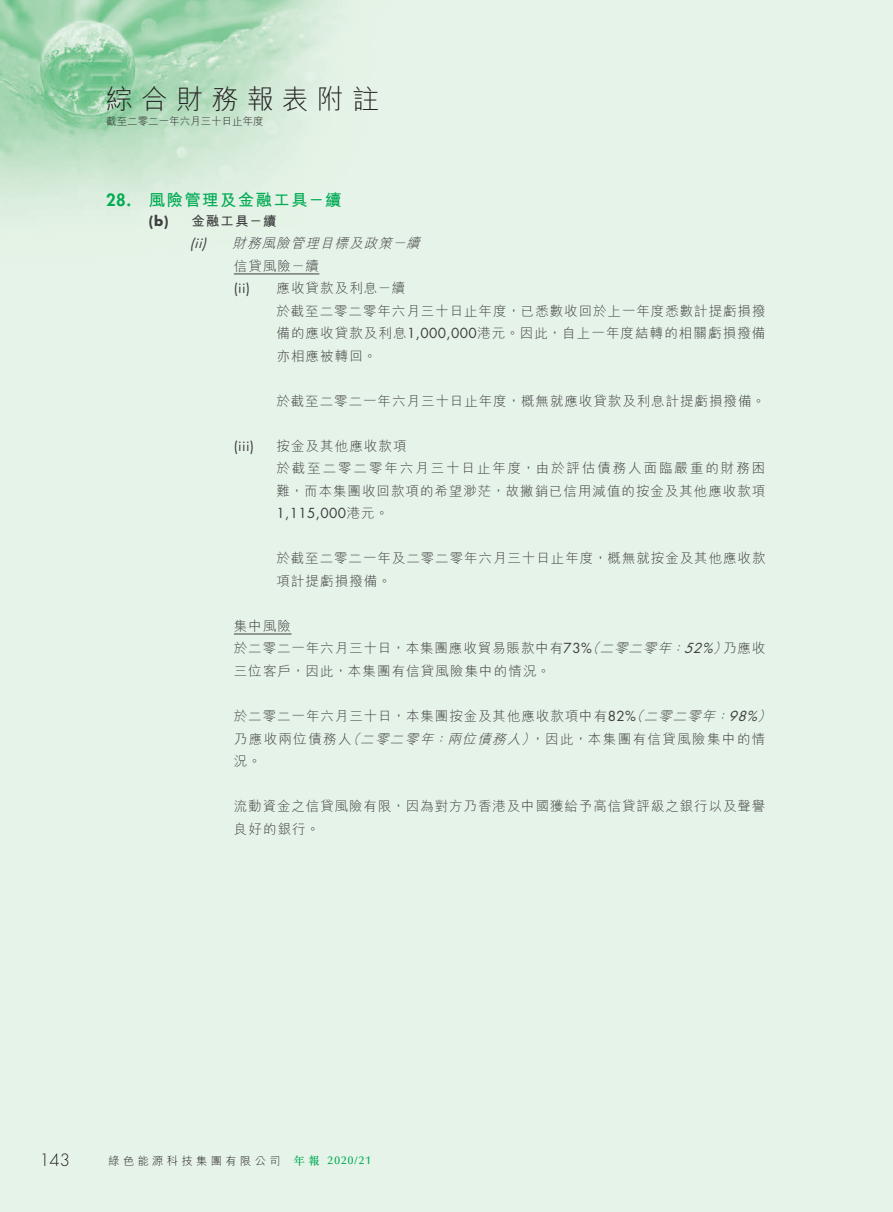
<style>
.page{position:relative;width:893px;height:1212px;background:#fff}
.page>*{position:absolute;margin:0;border:0;box-sizing:border-box;transform-origin:0 0}
.t1{font:300 27px "M Hei HK";letter-spacing:.3em;color:#231f20}
.t2{font:700 16.5px "M Hei HK";letter-spacing:.08em;color:#00ab53}
.t3{font:300 16.5px "Futura Std";color:#231f20}
.t4{font:800 16.5px "Futura Std";color:#00ab53}
.t5{font:300 13.5px/22.5px "M Hei HK";letter-spacing:.07em;color:#3e3e3f}
.t6{font:300 13.5px/22.5px "M Hei HK";letter-spacing:.105em;color:#3e3e3f}
.t7{font:italic 300 13.5px "M Hei HK";color:#3e3e3f}
.t8{font:13.5px "Futura Std";letter-spacing:.03em;color:#3e3e3f}
.t9{font:italic 13.5px "Futura Std";color:#3e3e3f}
.t10{font:700 13.5px "M Hei HK";color:#3e3e3f}
.t11{font:700 13.5px "Futura Std";color:#3e3e3f}
.t12{font:300 11.25px "M Hei HK";letter-spacing:.3em;color:#231f20}
.t13{font:500 11.25px "Optima LT Std";letter-spacing:.1em;color:#00ab53}
.t14{font:500 11.25px "M Sung HK";color:#00ab53}
.t15{font:300 10.5px "M Hei HK";color:#231f20}
.s1{font-family:"Futura Std";font-weight:400}
.s2{font-family:"M Hei HK";font-weight:300}
.s3{font-family:"M Hei HK";font-weight:300;font-style:normal}
.s4{font-style:italic}
</style>
<div class="page">
<div style="left:0;top:0;width:892px;height:1212px;background:#e6f3e9"></div>
<hr style="left:234px;top:274px;width:85px;height:1px;background:#3e3e3f">
<hr style="left:234px;top:634px;width:58px;height:1px;background:#3e3e3f">
<h1 class="t1" style="left:106px;top:80px;width:274px">綜合財務報表附註</h1>
<p class="t15" style="left:106px;top:114px;width:159px">截至二零二一年六月三十日止年度</p>
<p class="t4" style="left:106px;top:190px;width:26px">28.</p>
<p class="t2" style="left:149px;top:188px;width:194px">風險管理及金融工具－續</p>
<p class="t11" style="left:149px;top:212px;width:21px">b( )</p>
<p class="t10" style="left:191px;top:211px;width:87px">金融工具－續</p>
<p class="t9" style="left:190px;top:235px;width:22px">( )</p>
<p class="t9" style="left:194px;top:235px;width:14px">ii</p>
<p class="t7" style="left:406px;top:234px;width:20px">續</p>
<p class="t7" style="left:232px;top:234px;width:166px">財務風險管理目標及政策</p>
<p class="t7" style="left:392px;top:234px;width:20px">－</p>
<p class="t5" style="left:276px;top:254px;width:130px;text-indent:-43px">信貸風險－續<br>應收貸款及利息－續</p>
<p class="t8" style="left:234px;top:280px;width:18px">(ii)</p>
<p class="t8" style="left:234px;top:437px;width:22px">(iii)</p>
<p class="t5" style="left:276px;top:299px;width:491px;text-align:justify">於截至二零二零年六月三十日止年度，已悉數收回於上一年度悉數計提虧損撥備的應收貸款及利息<span class="s1">1,000,000</span>港元。因此，自上一年度結轉的相關虧損撥備亦相應被轉回。</p>
<p class="t5" style="left:276px;top:389px;width:491px">於截至二零二一年六月三十日止年度，概無就應收貸款及利息計提虧損撥備。</p>
<p class="t5" style="left:276px;top:434px;width:132px">按金及其他應收款項</p>
<p class="t6" style="left:276px;top:457px;width:490px">於截至二零二零年六月三十日止年度，由於評估債務人面臨嚴重的財務困難，而本集團收回款項的希望渺茫，故撇銷已信用減值的按金及其他應收款項</p>
<p class="t8" style="left:276px;top:505px;width:114px">1,115,000<span class="s2">港元。</span></p>
<p class="t5" style="left:276px;top:547px;width:491px">於截至二零二一年及二零二零年六月三十日止年度，概無就按金及其他應收款項計提虧損撥備。</p>
<p class="t5" style="left:234px;top:614px;width:59px">集中風險</p>
<p class="t9" style="left:671px;top:640px;width:96px"><span class="s2">：</span>52% <span class="s3">乃應收</span></p>
<p class="t7" style="left:586px;top:639px;width:20px">（</p>
<p class="t7" style="left:713px;top:639px;width:20px">）</p>
<p class="t5" style="left:234px;top:637px;width:359px">於二零二一年六月三十日，本集團應收貿易賬款中有<span class="s1">73%</span>三位客戶，因此，本集團有信貸風險集中的情況。</p>
<p class="t7" style="left:600px;top:639px;width:77px">二零二零年</p>
<p class="t7" style="left:630px;top:706px;width:20px">（</p>
<p class="t7" style="left:757px;top:706px;width:20px">(</p>
<p class="t5" style="left:448px;top:704px;width:319px;text-indent:-214px">於二零二一年六月三十日，本集團按金及其他應收款項中有<span class="s1">82%<br></span><span class="s4">兩位債務人</span>，因此，本集團有信貸風險集中的情</p>
<p class="t7" style="left:644px;top:706px;width:78px">二零二零年</p>
<p class="t9" style="left:715px;top:707px;width:48px"><span class="s2">：</span>98%</p>
<p class="t7" style="left:346px;top:729px;width:20px">（</p>
<p class="t7" style="left:521px;top:729px;width:20px">）</p>
<p class="t6" style="left:234px;top:727px;width:119px">乃應收兩位債務人況。</p>
<p class="t5" style="left:234px;top:794px;width:533px">流動資金之信貸風險有限，因為對方乃香港及中國獲給予高信貸評級之銀行以及聲譽良好的銀行。</p>
<p class="t7" style="left:360px;top:729px;width:79px">二零二零年</p>
<p class="t7" style="left:434px;top:729px;width:20px">：</p>
<p class="t3" style="left:39px;top:1150px;width:32px">143</p>
<p class="t12" style="left:108px;top:1153px;width:174px">綠色能源科技集團有限公司</p>
<p class="t14" style="left:294px;top:1153px;width:27px">年報</p>
<p class="t13" style="left:328px;top:1154px;width:45px">2020/21</p>
</div>
